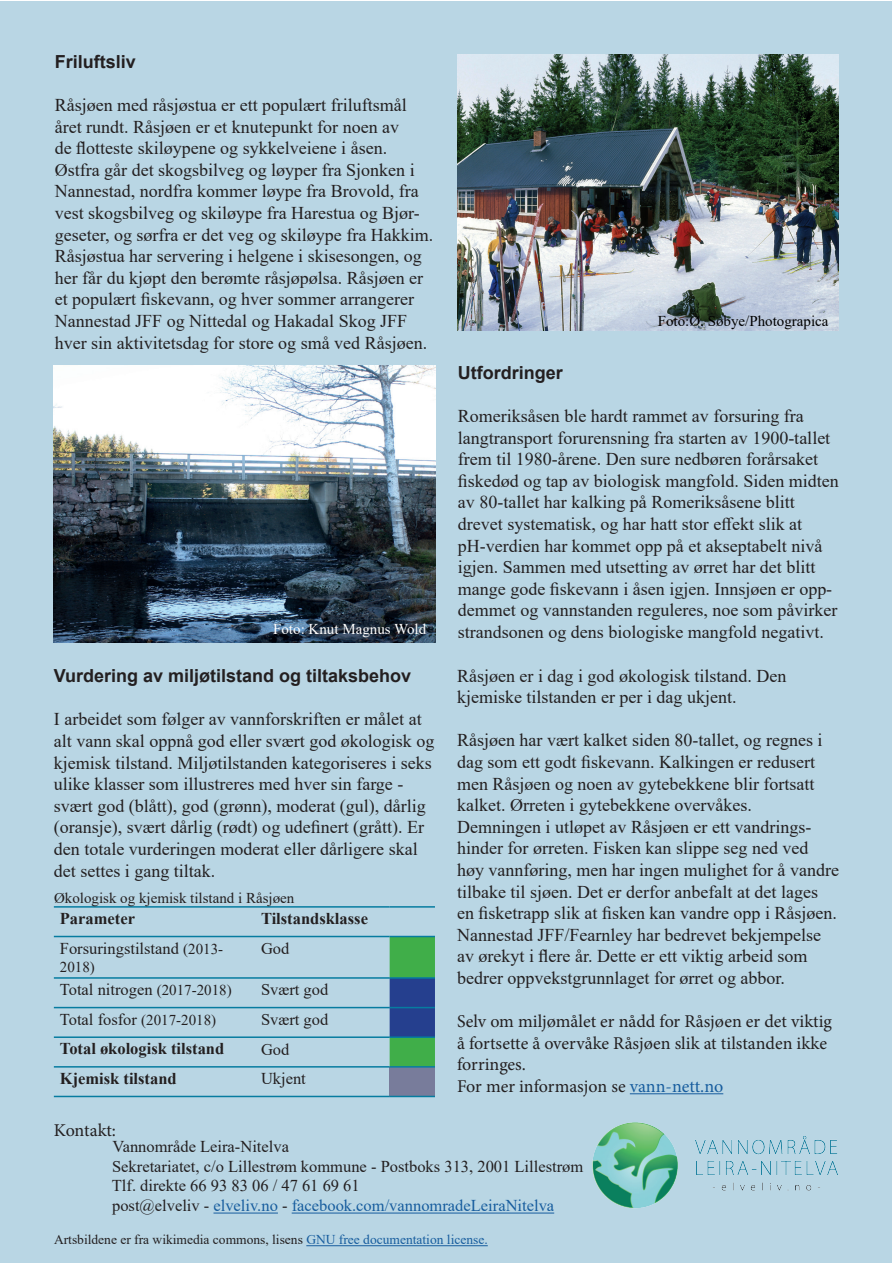
<style>
.page{position:relative;width:893px;height:1263px;background:#fff}
.page>*{position:absolute;margin:0;border:0;box-sizing:border-box;transform-origin:0 0}
.t1{font:18px/21.6px "Times New Roman";color:#231f20}
.t2{font:18px/21.6px "Minion Pro";color:#231f20}
.t3{font:700 18px "Arial";color:#231f20}
.t4{font:16.5px/19.8px "Times New Roman";color:#231f20}
.t5{font:700 16.5px "Times New Roman";color:#231f20}
.t6{font:15px "Times New Roman";color:#231f20}
.t7{font:15px "Times New Roman";color:#000}
.t8{font:15px "Times New Roman";color:#fff}
.t9{font:13.5px "Times New Roman";color:#231f20}
.s1{font-size:15px}
.s2{color:#175d9e}
</style>
<div class="page">
<div style="left:1px;top:1px;width:891px;height:1261px;background:#b9d6e4"></div>
<hr style="left:630px;top:1093px;width:93px;height:1px;background:#175d9e">
<svg style="left:390px;top:937px;width:45px;height:129px"></svg>
<div style="left:390px;top:1067px;width:45px;height:29px;background:#787c9b"></div>
<hr style="left:54px;top:906px;width:201px;height:2px;background:#067ca0">
<hr style="left:255px;top:906px;width:135px;height:2px;background:#067ca0">
<hr style="left:390px;top:906px;width:45px;height:2px;background:#067ca0">
<hr style="left:54px;top:936px;width:201px;height:1px;background:#067ca0">
<hr style="left:255px;top:936px;width:135px;height:1px;background:#067ca0">
<hr style="left:390px;top:936px;width:45px;height:1px;background:#067ca0">
<hr style="left:54px;top:977px;width:201px;height:2px;background:#067ca0">
<hr style="left:255px;top:977px;width:135px;height:2px;background:#067ca0">
<hr style="left:390px;top:977px;width:45px;height:2px;background:#067ca0">
<hr style="left:54px;top:1007px;width:201px;height:1px;background:#067ca0">
<hr style="left:255px;top:1007px;width:135px;height:1px;background:#067ca0">
<hr style="left:390px;top:1007px;width:45px;height:1px;background:#067ca0">
<hr style="left:54px;top:1036px;width:201px;height:2px;background:#067ca0">
<hr style="left:255px;top:1036px;width:135px;height:2px;background:#067ca0">
<hr style="left:390px;top:1036px;width:45px;height:2px;background:#067ca0">
<hr style="left:54px;top:1066px;width:201px;height:1px;background:#067ca0">
<hr style="left:255px;top:1066px;width:135px;height:1px;background:#067ca0">
<hr style="left:390px;top:1066px;width:45px;height:1px;background:#067ca0">
<hr style="left:54px;top:1096px;width:201px;height:1px;background:#067ca0">
<hr style="left:255px;top:1096px;width:135px;height:1px;background:#067ca0">
<hr style="left:390px;top:1096px;width:45px;height:1px;background:#067ca0">
<img style="left:457px;top:54px;width:381px;height:276px">
<img style="left:54px;top:366px;width:382px;height:276px">
<hr style="left:213px;top:1213px;width:65px;height:1px;background:#175d9e">
<hr style="left:292px;top:1213px;width:262px;height:1px;background:#175d9e">
<hr style="left:306px;top:1245px;width:182px;height:1px;background:#175d9e">
<img style="left:592px;top:1123px;width:246px;height:85px">
<p class="t3" style="left:55px;top:49px;width:83px">Friluftsliv</p>
<p class="t1" style="left:55px;top:94px;width:380px">Råsjøen med råsjøstua er ett populært friluftsmål året rundt. Råsjøen er et knutepunkt for noen av<br>de flotteste skiløypene og sykkelveiene i åsen.<br>Østfra går det skogsbilveg og løyper fra Sjonken i Nannestad, nordfra kommer løype fra Brovold, fra vest skogsbilveg og skiløype fra Harestua og Bjør&shy;geseter, og sørfra er det veg og skiløype fra Hakkim.<br>Råsjøstua har servering i helgene i skisesongen, og her får du kjøpt den berømte råsjøpølsa. Råsjøen er et populært fiskevann, og hver sommer arrangerer Nannestad JFF og Nittedal og Hakadal Skog JFF hver sin aktivitetsdag for store og små ved Råsjøen.</p>
<p class="t8" style="left:273px;top:619px;width:155px">Foto: Knut Magnus Wold</p>
<p class="t3" style="left:54px;top:663px;width:359px">Vurdering av miljøtilstand og tiltaksbehov</p>
<p class="t1" style="left:54px;top:708px;width:382px">I arbeidet som følger av vannforskriften er målet at alt vann skal oppnå god eller svært god økologisk og kjemisk tilstand. Miljøtilstanden kategoriseres i seks ulike klasser som illustreres med hver sin farge - svært god (blått), god (grønn), moderat (gul), dårlig (oransje), svært dårlig (rødt) og udefinert (grått). Er den totale vurderingen moderat eller dårligere skal det settes i gang tiltak.</p>
<p class="t6" style="left:54px;top:887px;width:242px">Økologisk og kjemisk tilstand i Råsjøen</p>
<p class="t5" style="left:60px;top:907px;width:77px">Parameter</p>
<p class="t5" style="left:261px;top:907px;width:108px">Tilstandsklasse</p>
<p class="t4" style="left:60px;top:938px;width:164px">Forsuringstilstand <span class="s1">(2013-</span></p>
<p class="t6" style="left:60px;top:956px;width:36px">2018)</p>
<p class="t4" style="left:261px;top:938px;width:30px">God</p>
<p class="t4" style="left:60px;top:979px;width:173px">Total nitrogen <span class="s1">(2017-2018)</span></p>
<p class="t4" style="left:261px;top:979px;width:69px">Svært god</p>
<p class="t4" style="left:60px;top:1009px;width:158px">Total fosfor <span class="s1">(2017-2018)</span></p>
<p class="t4" style="left:261px;top:1009px;width:69px">Svært god</p>
<p class="t5" style="left:60px;top:1037px;width:166px">Total økologisk tilstand</p>
<p class="t4" style="left:261px;top:1039px;width:30px">God</p>
<p class="t5" style="left:60px;top:1066px;width:118px">Kjemisk tilstand</p>
<p class="t4" style="left:261px;top:1068px;width:46px">Ukjent</p>
<p class="t2" style="left:54px;top:1119px;width:64px">Kontakt:</p>
<p class="t7" style="left:658px;top:310px;width:172px">Foto:Ø. Søbye/Photograpica</p>
<p class="t3" style="left:458px;top:360px;width:106px">Utfordringer</p>
<p class="t1" style="left:458px;top:405px;width:382px">Romeriksåsen ble hardt rammet av forsuring fra langtransport forurensning fra starten av 1900-tallet frem til 1980-årene. Den sure nedbøren forårsaket fiskedød og tap av biologisk mangfold. Siden midten av 80-tallet har kalking på Romeriksåsene blitt drevet systematisk, og har hatt stor effekt slik at pH-verdien har kommet opp på et akseptabelt nivå igjen. Sammen med utsetting av ørret har det blitt mange gode fiskevann i åsen igjen. Innsjøen er opp&shy;demmet og vannstanden reguleres, noe som påvirker strandsonen og dens biologiske mangfold negativt.</p>
<p class="t1" style="left:457px;top:664px;width:331px">Råsjøen er i dag i god økologisk tilstand. Den kjemiske tilstanden er per i dag ukjent.</p>
<p class="t1" style="left:457px;top:729px;width:383px">Råsjøen har vært kalket siden 80-tallet, og regnes i dag som ett godt fiskevann. Kalkingen er redusert men Råsjøen og noen av gytebekkene blir fortsatt kalket. Ørreten i gytebekkene overvåkes.<br>Demningen i utløpet av Råsjøen er ett vandrings&shy;hinder for ørreten. Fisken kan slippe seg ned ved høy vannføring, men har ingen mulighet for å vandre tilbake til sjøen. Det er derfor anbefalt at det lages en fisketrapp slik at fisken kan vandre opp i Råsjøen.<br>Nannestad JFF/Fearnley har bedrevet bekjempelse av ørekyt i flere år. Dette er ett viktig arbeid som bedrer oppvekstgrunnlaget for ørret og abbor.</p>
<p class="t2" style="left:457px;top:1011px;width:376px">Selv om miljømålet er nådd for Råsjøen er det viktig å fortsette å overvåke Råsjøen slik at tilstanden ikke forringes.<br>For mer informasjon se <span class="s2">vann-nett.no</span></p>
<p class="t4" style="left:112px;top:1136px;width:473px">Vannområde Leira-Nitelva<br>Sekretariatet, c/o Lillestrøm kommune - Postboks 313, 2001 Lillestrøm Tlf. direkte 66 93 83 06 / 47 61 69 61<br>post@elveliv - <span class="s2">elveliv.no</span> - <span class="s2">facebook.com/vannomradeLeiraNitelva</span></p>
<p class="t9" style="left:54px;top:1230px;width:435px">Artsbildene er fra wikimedia commons, lisens <span class="s2">GNU free documentation license.</span></p>
</div>
